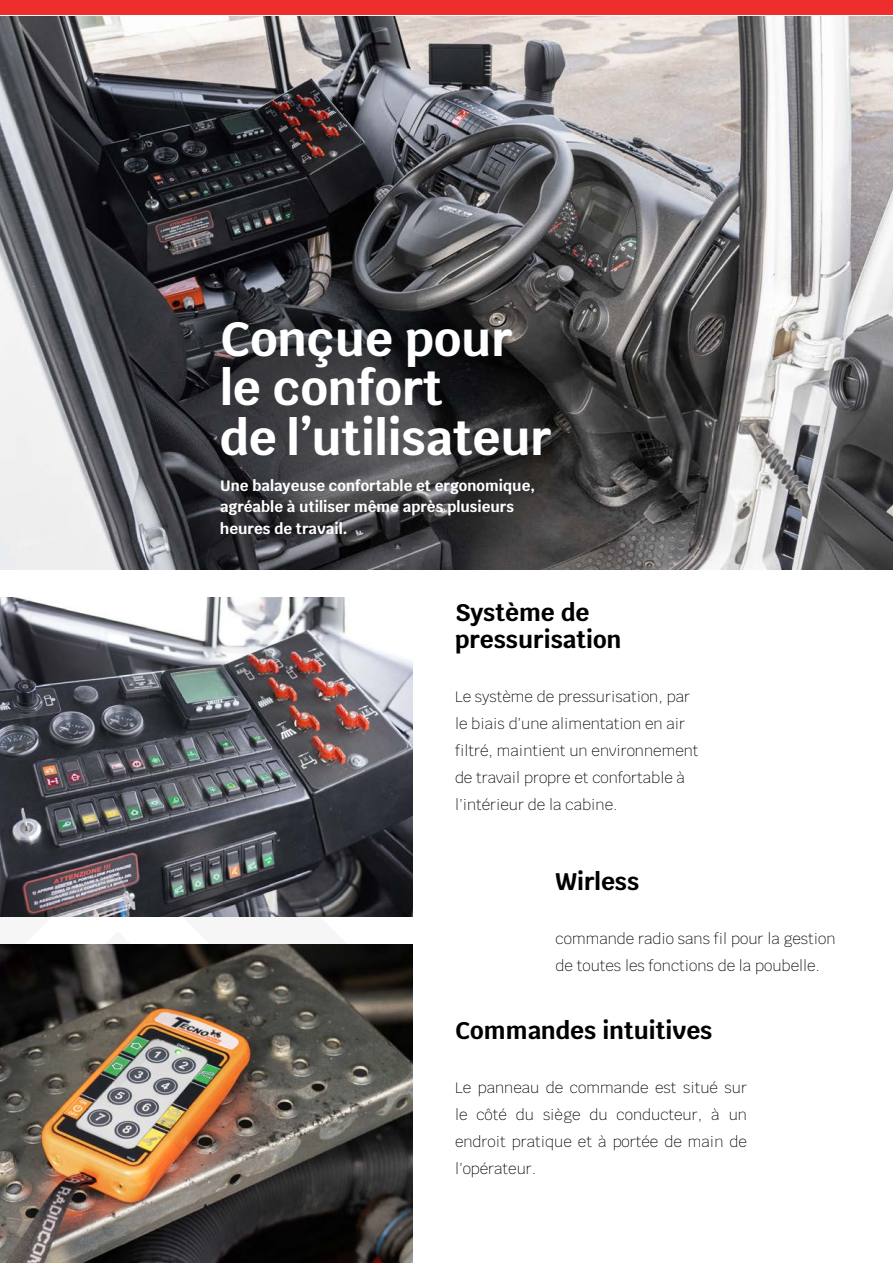
<style>
.page{position:relative;width:893px;height:1263px;background:#fff}
.page>*{position:absolute;margin:0;border:0;box-sizing:border-box;transform-origin:0 0}
.t1{font:700 48px/49.5px "Krub";color:#fff}
.t2{font:700 24px/27px "Krub";color:#000}
.t3{font:200 15px/27px "Krub";color:#000}
.t4{font:700 15px/21.3px "Krub";color:#fff}
</style>
<div class="page">
<div style="left:0;top:0;width:893px;height:15px;background:#ee2d2d"></div>
<img style="left:0;top:16px;width:893px;height:553px">
<img style="left:187px;top:944px;width:225px;height:319px">
<img style="left:0;top:597px;width:412px;height:319px">
<img style="left:49px;top:714px;width:362px;height:481px">
<svg style="left:187px;top:931px;width:9px;height:157px"></svg>
<img style="left:0;top:823px;width:187px;height:440px">
<p class="t1" style="left:220px;top:314px;width:294px">Conçue pour</p>
<p class="t1" style="left:220px;top:364px;width:333px">le confort<br>de l’utilisateur</p>
<p class="t4" style="left:220px;top:476px;width:316px">Une balayeuse confortable et ergonomique, agréable à utiliser même après plusieurs heures de travail.</p>
<p class="t2" style="left:455px;top:599px;width:168px">Système de pressurisation</p>
<p class="t3" style="left:455px;top:683px;width:245px">Le système de pressurisation, par le biais d’une alimentation en air filtré, maintient un environnement de travail propre et confortable à l’intérieur de la cabine.</p>
<p class="t2" style="left:556px;top:868px;width:85px">Wirless</p>
<p class="t3" style="left:556px;top:925px;width:281px">commande radio sans fil pour la gestion</p>
<p class="t3" style="left:556px;top:952px;width:266px">de toutes les fonctions de la poubelle.</p>
<p class="t2" style="left:455px;top:1017px;width:259px">Commandes intuitives</p>
<p class="t3" style="left:455px;top:1074px;width:293px;text-align:justify">Le panneau de commande est situé sur le côté du siège du conducteur, à un endroit pratique et à portée de main de l’opérateur.</p>
</div>
